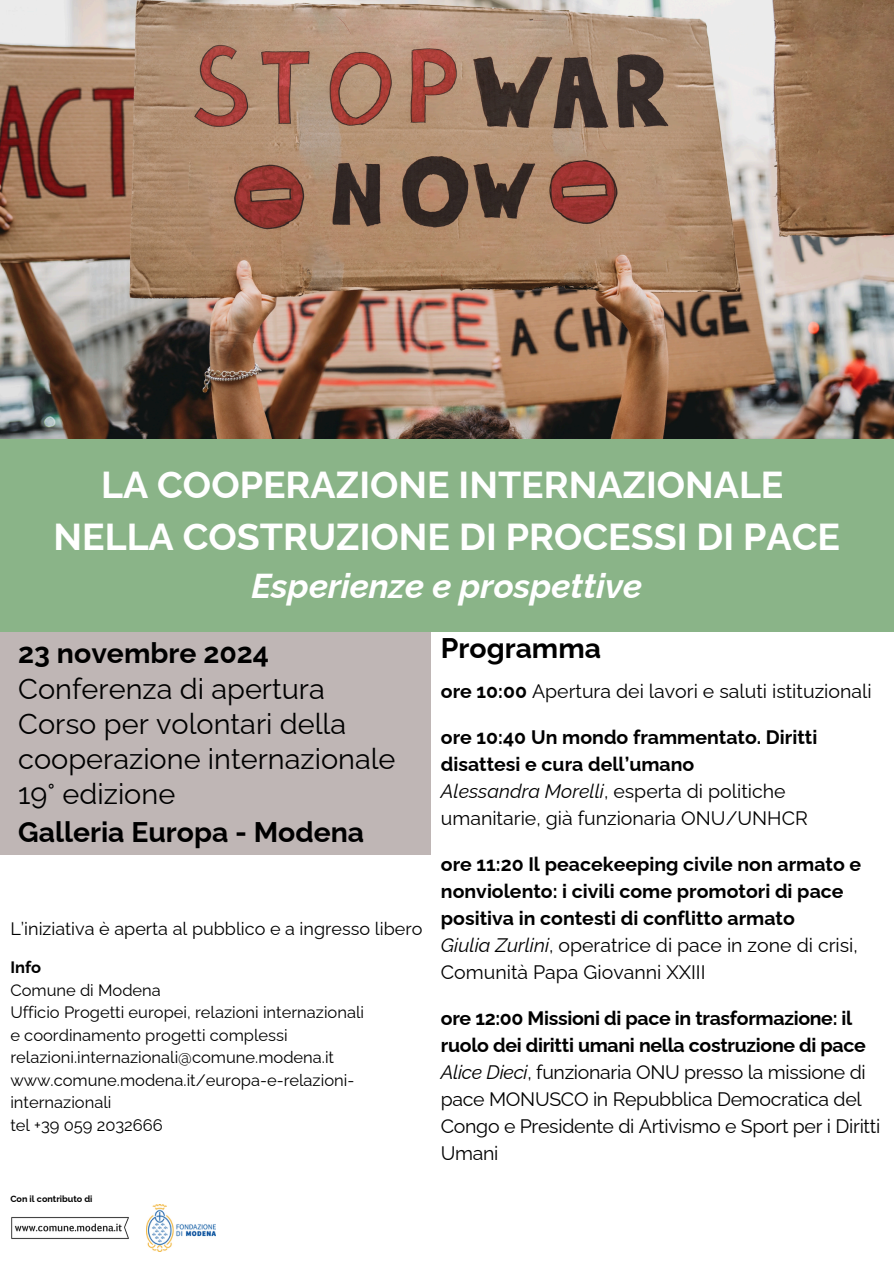
<style>
.page{position:relative;width:894px;height:1264px;background:#fff}
.page>*{position:absolute;margin:0;border:0;box-sizing:border-box;transform-origin:0 0}
.t1{font:700 37.5px/51.8px "Raleway";color:#fff;text-align:center}
.t2{font:italic 700 34.5px "Raleway";color:#fff}
.t3{font:28.95px/34.8px "Raleway";color:#000}
.t4{font:700 28.35px "Raleway";color:#000}
.t5{font:700 19.5px/27px "Raleway";color:#000}
.t6{font:19.5px/27px "Raleway";letter-spacing:-.015em;color:#000}
.t7{font:18px "Raleway";color:#000}
.t8{font:16.5px/22.5px "Raleway";color:#000}
.t9{font:700 9px "Raleway";color:#000}
.s1{font-weight:700}
.s2{font-weight:400;font-style:italic}
.s3{font-weight:400}
.s4{font-style:italic}
</style>
<div class="page">
<img style="left:0;top:0;width:893px;height:439px">
<div style="left:0;top:439px;width:893px;height:192px;background:#8ab488"></div>
<div style="left:0;top:631px;width:430px;height:223px;background:#bfb6b5"></div>
<img style="left:146px;top:1204px;width:69px;height:47px">
<img style="left:11px;top:1217px;width:118px;height:22px">
<h1 class="t1" style="left:54px;top:459px;width:787px">LA COOPERAZIONE INTERNAZIONALE<br>NELLA COSTRUZIONE DI PROCESSI DI PACE</h1>
<h2 class="t2" style="left:251px;top:566px;width:392px">Esperienze e prospettive</h2>
<h4 class="t4" style="left:18px;top:636px;width:252px">23 novembre 2024</h4>
<h4 class="t3" style="left:18px;top:671px;width:379px">Conferenza di apertura<br>Corso per volontari della cooperazione internazionale<br>19° edizione</h4>
<h4 class="t4" style="left:18px;top:815px;width:347px">Galleria Europa - Modena</h4>
<p class="t7" style="left:10px;top:917px;width:413px">L’iniziativa è aperta al pubblico e a ingresso libero</p>
<p class="t8" style="left:10px;top:955px;width:355px"><span class="s1">Info<br></span>Comune di Modena<br>Ufficio Progetti europei, relazioni internazionali e coordinamento progetti complessi relazioni.internazionali@comune.modena.it www.comune.modena.it/europa-e-relazioni&shy;internazionali<br>tel +39 059 2032666</p>
<p class="t9" style="left:10px;top:1193px;width:84px">Con il contributo di</p>
<h4 class="t4" style="left:441px;top:631px;width:162px">Programma</h4>
<h4 class="t6" style="left:441px;top:677px;width:432px"><span class="s1">ore 10:00</span> Apertura dei lavori e saluti istituzionali</h4>
<h4 class="t5" style="left:441px;top:723px;width:378px">ore 10:40 Un mondo frammentato. Diritti disattesi e cura dell’umano<br><span class="s2">Alessandra Morelli</span><span class="s3">, esperta di politiche umanitarie, già funzionaria ONU/UNHCR</span></h4>
<h4 class="t5" style="left:441px;top:850px;width:422px">ore 11:20 Il peacekeeping civile non armato e nonviolento: i civili come promotori di pace positiva in contesti di conflitto armato<br><span class="s2">Giulia Zurlini</span><span class="s3">, operatrice di pace in zone di crisi, Comunità Papa Giovanni XXIII</span></h4>
<h5 class="t6" style="left:441px;top:1004px;width:441px"><span class="s1">ore 12:00 Missioni di pace in trasformazione: il ruolo dei diritti umani nella costruzione di pace </span><span class="s4">Alice Dieci</span>, funzionaria ONU presso la missione di pace MONUSCO in Repubblica Democratica del Congo e Presidente di Artivismo e Sport per i Diritti Umani</h5>
</div>
